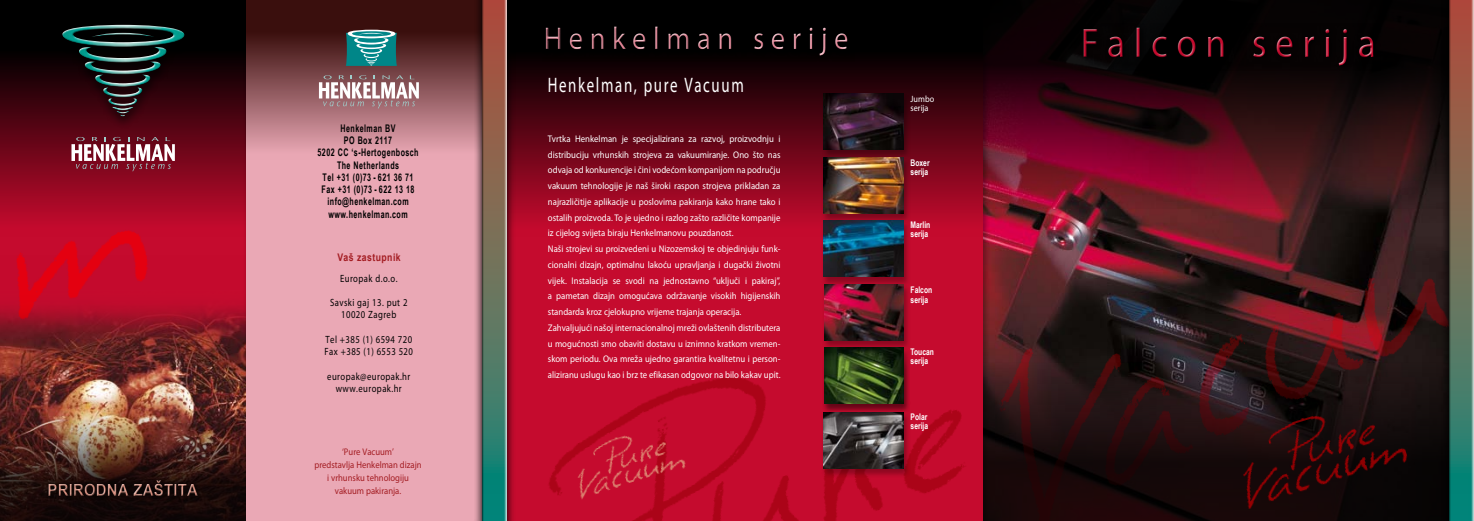
<style>
.page{position:relative;width:1474px;height:521px;background:#fff}
.page>*{position:absolute;margin:0;border:0;box-sizing:border-box;transform-origin:0 0}
.t1{font:41.3px "Myriad Pro";letter-spacing:.22em;color:#c50b2e;scale:.92 1}
.t2{font:31.68px "Myriad Pro";letter-spacing:.22em;color:#e28596;scale:.92 1}
.t3{font:21px "Myriad Pro";letter-spacing:.11em;color:#fff;scale:.71 1}
.t4{font:700 16.62px "Arial";color:#e19685;scale:.92 1}
.t5{font:700 10.5px/12.2px "Arial Narrow";letter-spacing:.05em;color:#000;text-align:center;scale:.83 1}
.t6{font:10.5px/12.2px "Myriad Pro";letter-spacing:.05em;color:#000;text-align:center;scale:.83 1}
.t7{font:700 10.5px "Arial";letter-spacing:.05em;color:#a41d23;scale:.83 1}
.t8{font:9.62px/15.8px "Myriad Pro";color:#fff;scale:.91 1}
.t9{font:9.62px/13.1px "Myriad Pro";color:#a41d23;text-align:center;scale:.9 1}
.t10{font:700 9.1px/9.1px "Arial Narrow";color:#fff;scale:.9 1}
.t11{font:9.1px/9.1px "Myriad Pro";color:#fff;scale:.9 1}
</style>
<div class="page">
<img style="left:0;top:255px;width:243px;height:156px">
<svg style="left:990px;top:0;width:450px;height:86px;background:#0a0204"></svg>
<div style="left:0;top:0;width:246px;height:236px;background:linear-gradient(to bottom,#000,#c10a2d)"></div>
<img style="left:0;top:63px;width:190px;height:315px">
<div style="left:246px;top:0;width:736px;height:521px;background:#c50b2e"></div>
<img style="left:982px;top:86px;width:458px;height:274px">
<img style="left:549px;top:244px;width:480px;height:277px">
<div style="left:491px;top:0;width:491px;height:237px;background:linear-gradient(to bottom,#000,#c20a2d)"></div>
<div style="left:246px;top:0;width:245px;height:521px;background:#eaa8b5"></div>
<svg style="left:245px;top:0;width:228px;height:160px;background:#844f53"></svg>
<svg style="left:71px;top:137px;width:104px;height:34px"></svg>
<svg style="left:319px;top:75px;width:100px;height:34px;background:#b08f92"></svg>
<svg style="left:346px;top:30px;width:51px;height:36px;background:#389a9b"></svg>
<div style="left:1080px;top:24px;width:300px;height:47px;background:#000"></div>
<div style="left:1081px;top:26px;width:293px;height:40px;background:#040202"></div>
<div style="left:1081px;top:27px;width:294px;height:40px;background:#000"></div>
<div style="left:55px;top:22px;width:138px;height:107px;background:#000;opacity:.94"></div>
<svg style="left:61px;top:24px;width:125px;height:3px"></svg>
<div style="left:61px;top:27px;width:125px;height:90px;background:#000;opacity:.75"></div>
<div style="left:821px;top:94px;width:90px;height:65px;background:#000;opacity:.29"></div>
<img style="left:824px;top:93px;width:79px;height:56px">
<div style="left:822px;top:284px;width:89px;height:66px;background:#000;opacity:.29"></div>
<img style="left:824px;top:287px;width:79px;height:53px">
<div style="left:821px;top:412px;width:90px;height:66px;background:#000;opacity:.29"></div>
<img style="left:823px;top:413px;width:80px;height:55px">
<div style="left:821px;top:221px;width:90px;height:66px;background:#000;opacity:.29"></div>
<img style="left:824px;top:223px;width:79px;height:54px">
<div style="left:821px;top:158px;width:90px;height:65px;background:#000;opacity:.29"></div>
<img style="left:824px;top:157px;width:79px;height:57px">
<svg style="left:473px;top:0;width:42px;height:521px"></svg>
<div style="left:482px;top:0;width:26px;height:521px;background:#000;opacity:.75"></div>
<img style="left:569px;top:431px;width:123px;height:76px">
<img style="left:592px;top:418px;width:80px;height:63px">
<img style="left:0;top:411px;width:246px;height:110px">
<div style="left:46px;top:477px;width:157px;height:24px;background:linear-gradient(to right,#130706,#120605)"></div>
<div style="left:48px;top:479px;width:151px;height:18px;background:#000;opacity:.75"></div>
<svg style="left:982px;top:360px;width:458px;height:161px;background:#220f10"></svg>
<svg style="left:1440px;top:0;width:8px;height:521px;background:#140c0c"></svg>
<div style="left:1448px;top:0;width:25px;height:521px;background:#000;opacity:.75"></div>
<img style="left:1230px;top:406px;width:187px;height:114px">
<img style="left:1266px;top:390px;width:118px;height:92px">
<div style="left:542px;top:24px;width:312px;height:38px;background:#070000"></div>
<div style="left:544px;top:26px;width:305px;height:31px;background:#000"></div>
<div style="left:822px;top:348px;width:88px;height:65px;background:#000;opacity:.29"></div>
<h3 class="t4" style="left:48px;top:479px;width:165px">PRIRODNA ZAŠTITA</h3>
<p class="t5" style="left:317px;top:121px;width:123px">Henkelman BV<br>PO Box 2117<br>5202 CC ‘s-Hertogenbosch<br>The Netherlands<br>Tel +31 (0)73 - 621 36 71<br>Fax +31 (0)73 - 622 13 18 info@henkelman.com www.henkelman.com</p>
<p class="t7" style="left:337px;top:250px;width:78px">Vaš zastupnik</p>
<p class="t6" style="left:340px;top:272px;width:71px">Europak d.o.o.</p>
<p class="t6" style="left:330px;top:296px;width:95px">Savski gaj 13. put 2<br>10020 Zagreb</p>
<p class="t6" style="left:324px;top:333px;width:108px;text-align:left">Tel +385 (1) 6594 720<br>Fax +385 (1) 6553 520</p>
<p class="t6" style="left:327px;top:370px;width:102px">europak@europak.hr www.europak.hr</p>
<p class="t9" style="left:314px;top:445px;width:121px">‘Pure Vacuum’<br>predstavlja Henkelman dizajn i vrhunsku tehnologiju vakuum pakiranja.</p>
<h2 class="t2" style="left:543px;top:19px;width:333px">Henkelman serije</h2>
<h3 class="t3" style="left:548px;top:72px;width:277px">Henkelman, pure Vacuum</h3>
<p class="t8" style="left:548px;top:131px;width:257px">Tvrtka Henkelman je specijalizirana za razvoj, proizvodnju i distribuciju vrhunskih strojeva za vakuumiranje. Ono što nas odvaja od konkurencije i čini vodećom kompanijom na području vakuum tehnologije je naš široki raspon strojeva prikladan za najrazličitije aplikacije u poslovima pakiranja kako hrane tako i ostalih proizvoda. To je ujedno i razlog zašto različite kompanije iz cijelog svijeta biraju Henkelmanovu pouzdanost.<br>Naši strojevi su proizvedeni u Nizozemskoj te objedinjuju funk&shy;cionalni dizajn, optimalnu lakoću upravljanja i dugački životni vijek. Instalacija se svodi na jednostavno “uključi i pakiraj”, a pametan dizajn omogućava održavanje visokih higijenskih standarda kroz cjelokupno vrijeme trajanja operacija.<br>Zahvaljujući našoj internacionalnoj mreži ovlaštenih distributera u mogućnosti smo obaviti dostavu u iznimno kratkom vremen&shy;skom periodu. Ova mreža ujedno garantira kvalitetnu i person&shy;aliziranu uslugu kao i brz te efikasan odgovor na bilo kakav upit.</p>
<p class="t11" style="left:910px;top:94px;width:28px">Jumbo serija</p>
<p class="t10" style="left:910px;top:158px;width:23px">Boxer serija</p>
<p class="t10" style="left:910px;top:220px;width:24px">Marlin serija</p>
<p class="t10" style="left:910px;top:285px;width:26px">Falcon serija</p>
<p class="t10" style="left:910px;top:347px;width:28px">Toucan serija</p>
<p class="t10" style="left:910px;top:412px;width:21px">Polar serija</p>
<h1 class="t1" style="left:1080px;top:17px;width:323px">Falcon serija</h1>
</div>
